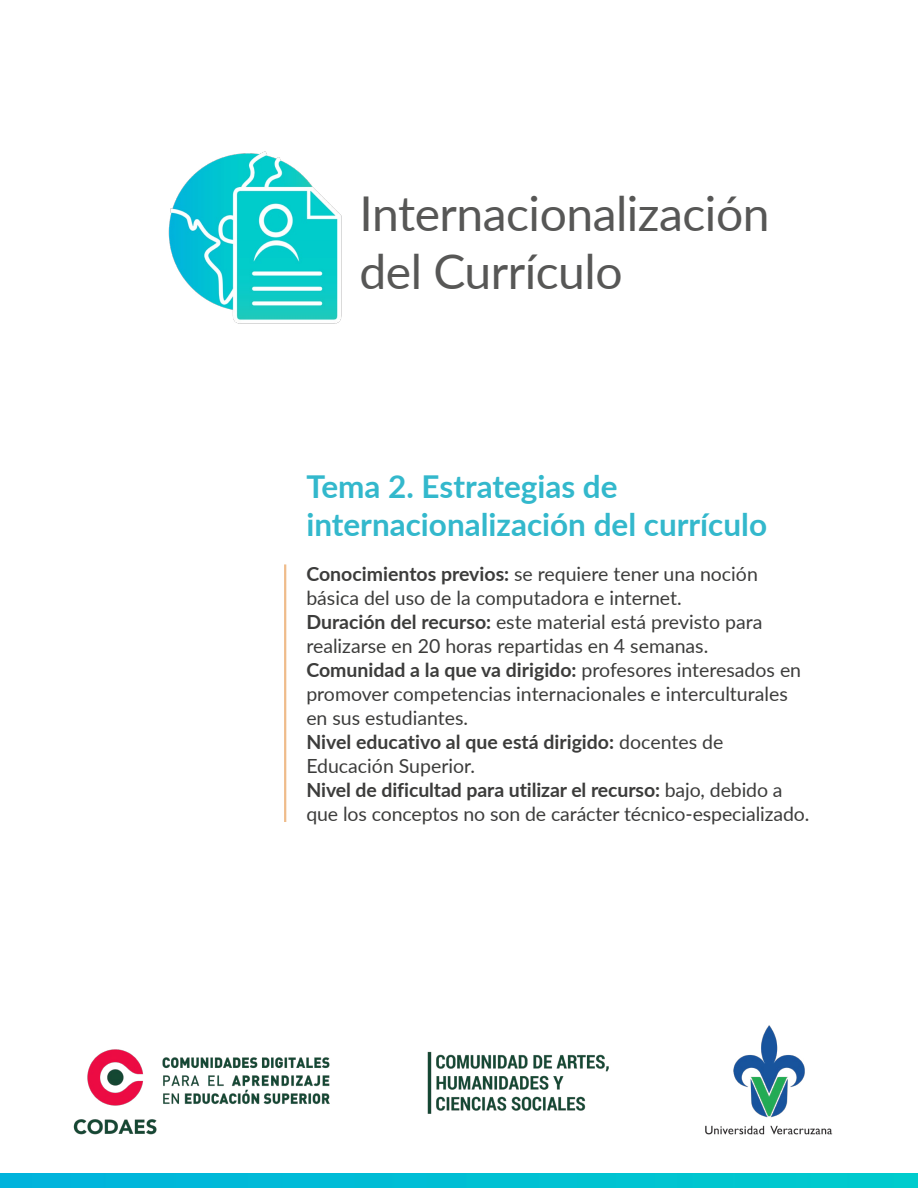
<style>
.page{position:relative;width:918px;height:1188px;background:#fff}
.page>*{position:absolute;margin:0;border:0;box-sizing:border-box;transform-origin:0 0}
.t1{font:48px/57.6px "Lato";letter-spacing:-.01em;color:#575756}
.t2{font:700 31.5px/37.8px "Lato";color:#33b8cc}
.t3{font:19.5px/24px "Lato";color:#3c3c3b}
.s1{font-weight:700}
</style>
<div class="page">
<img style="left:0;top:1173px;width:918px;height:15px">
<img style="left:168px;top:151px;width:174px;height:173px">
<img style="left:73px;top:1049px;width:257px;height:86px">
<img style="left:427px;top:1051px;width:182px;height:63px">
<img style="left:705px;top:1025px;width:128px;height:110px">
<hr style="left:284px;top:564px;width:2px;height:258px;background:#efbc8b">
<h1 class="t1" style="left:360px;top:183px;width:412px">Internacionalización del Currículo</h1>
<h2 class="t2" style="left:306px;top:467px;width:462px">Tema 2. Estrategias de internacionalización del currículo</h2>
<p class="t3" style="left:306px;top:561px;width:505px"><span class="s1">Conocimientos previos:</span> se requiere tener una noción básica del uso de la computadora e internet.<br><span class="s1">Duración del recurso:</span> este material está previsto para realizarse en 20 horas repartidas en 4 semanas.<br><span class="s1">Comunidad a la que va dirigido:</span> profesores interesados en promover competencias internacionales e interculturales en sus estudiantes.<br><span class="s1">Nivel educativo al que está dirigido:</span> docentes de Educación Superior.<br><span class="s1">Nivel de dificultad para utilizar el recurso:</span> bajo, debido a que los conceptos no son de carácter técnico-especializado.</p>
</div>
